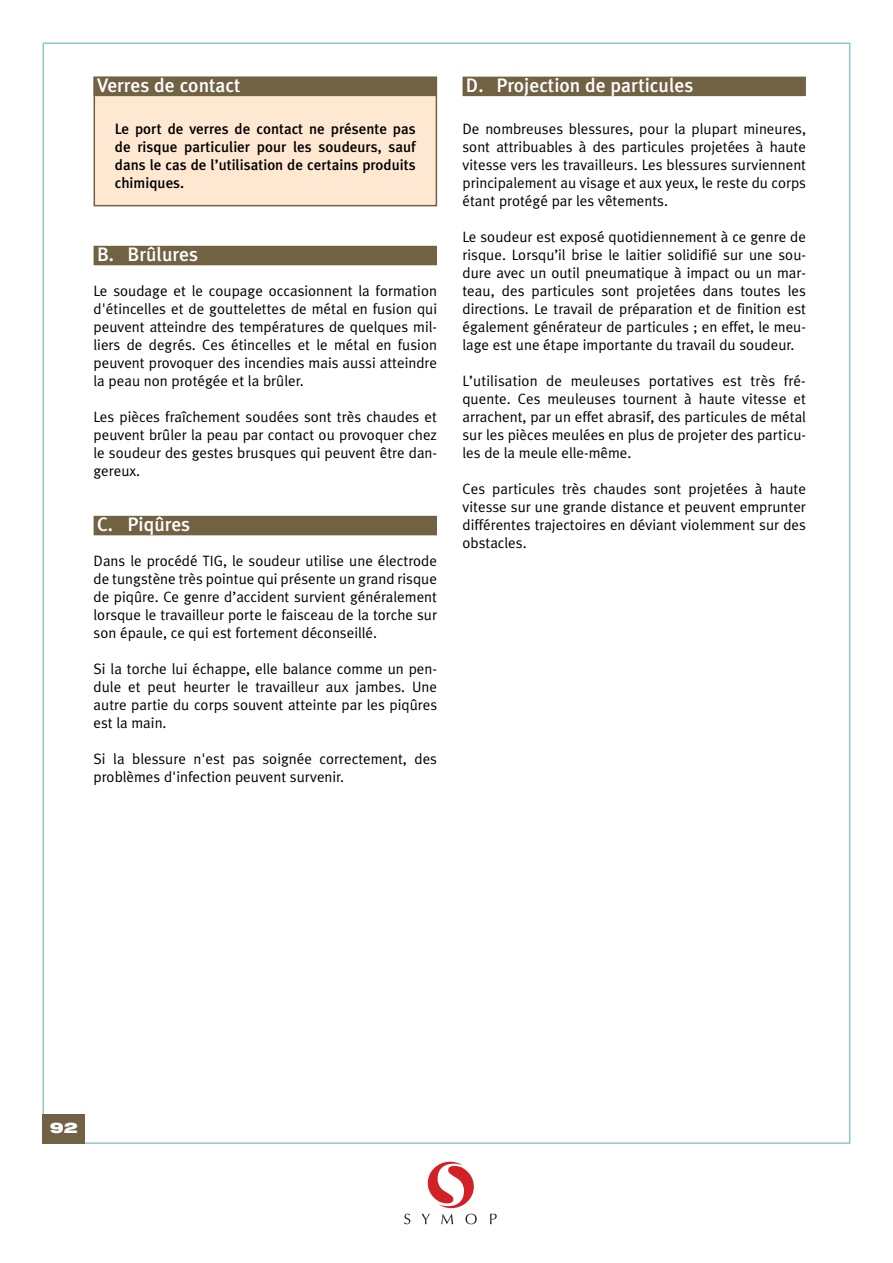
<style>
.page{position:relative;width:893px;height:1263px;background:#fff}
.page>*{position:absolute;margin:0;border:0;box-sizing:border-box;transform-origin:0 0}
.t1{font:500 19.5px "Meta Plus";color:#fff}
.t2{font:15px/18px "Meta Plus Normal";color:#000;text-align:justify}
.t3{font:500 15px/18px "Meta Plus";color:#000;text-align:justify}
.t4{font:900 expanded 14.55px "Helvetica Neue";color:#fff}
</style>
<div class="page">
<div style="left:94px;top:77px;width:342px;height:129px;background:#ffe8d1"></div>
<div style="left:94px;top:77px;width:343px;height:129px;border:2px solid #716244"></div>
<div style="left:43px;top:1114px;width:42px;height:30px;background:#716244"></div>
<svg style="left:428px;top:1162px;width:46px;height:46px"></svg>
<svg style="left:404px;top:1213px;width:6px;height:11px"></svg>
<svg style="left:421px;top:1214px;width:9px;height:10px"></svg>
<svg style="left:441px;top:1214px;width:12px;height:10px"></svg>
<svg style="left:465px;top:1214px;width:12px;height:10px"></svg>
<svg style="left:490px;top:1214px;width:7px;height:10px"></svg>
<div style="left:94px;top:77px;width:343px;height:19px;background:#716244"></div>
<div style="left:94px;top:246px;width:343px;height:19px;background:#716244"></div>
<div style="left:94px;top:516px;width:343px;height:19px;background:#716244"></div>
<div style="left:463px;top:77px;width:343px;height:19px;background:#716244"></div>
<h1 class="t1" style="left:97px;top:74px;width:145px">Verres de contact</h1>
<p class="t3" style="left:115px;top:119px;width:302px">Le port de verres de contact ne présente pas de risque particulier pour les soudeurs, sauf dans le cas de l’utilisation de certains produits chimiques.</p>
<h1 class="t1" style="left:97px;top:243px;width:103px">B. Brûlures</h1>
<p class="t2" style="left:94px;top:281px;width:345px">Le soudage et le coupage occasionnent la formation d'étincelles et de gouttelettes de métal en fusion qui peuvent atteindre des températures de quelques mil&shy;liers de degrés. Ces étincelles et le métal en fusion peuvent provoquer des incendies mais aussi atteindre la peau non protégée et la brûler.</p>
<p class="t2" style="left:94px;top:407px;width:345px">Les pièces fraîchement soudées sont très chaudes et peuvent brûler la peau par contact ou provoquer chez le soudeur des gestes brusques qui peuvent être dan&shy;gereux.</p>
<h1 class="t1" style="left:97px;top:513px;width:95px">C. Piqûres</h1>
<p class="t2" style="left:94px;top:551px;width:345px">Dans le procédé TIG, le soudeur utilise une électrode de tungstène très pointue qui présente un grand risque de piqûre. Ce genre d’accident survient généralement lorsque le travailleur porte le faisceau de la torche sur son épaule, ce qui est fortement déconseillé.</p>
<p class="t2" style="left:94px;top:659px;width:345px">Si la torche lui échappe, elle balance comme un pen&shy;dule et peut heurter le travailleur aux jambes. Une autre partie du corps souvent atteinte par les piqûres est la main.</p>
<p class="t2" style="left:94px;top:749px;width:345px">Si la blessure n'est pas soignée correctement, des problèmes d'infection peuvent survenir.</p>
<h1 class="t1" style="left:466px;top:74px;width:229px">D. Projection de particules</h1>
<p class="t2" style="left:462px;top:119px;width:345px">De nombreuses blessures, pour la plupart mineures, sont attribuables à des particules projetées à haute vitesse vers les travailleurs. Les blessures surviennent principalement au visage et aux yeux, le reste du corps étant protégé par les vêtements.</p>
<p class="t2" style="left:462px;top:227px;width:345px">Le soudeur est exposé quotidiennement à ce genre de risque. Lorsqu’il brise le laitier solidifié sur une sou&shy;dure avec un outil pneumatique à impact ou un mar&shy;teau, des particules sont projetées dans toutes les directions. Le travail de préparation et de finition est également générateur de particules ; en effet, le meu&shy;lage est une étape importante du travail du soudeur.</p>
<p class="t2" style="left:462px;top:371px;width:345px">L’utilisation de meuleuses portatives est très fré&shy;quente. Ces meuleuses tournent à haute vitesse et arrachent, par un effet abrasif, des particules de métal sur les pièces meulées en plus de projeter des particu&shy;les de la meule elle-même.</p>
<p class="t2" style="left:462px;top:479px;width:345px">Ces particules très chaudes sont projetées à haute vitesse sur une grande distance et peuvent emprunter différentes trajectoires en déviant violemment sur des obstacles.</p>
<p class="t4" style="left:50px;top:1122px;width:30px">92</p>
</div>
